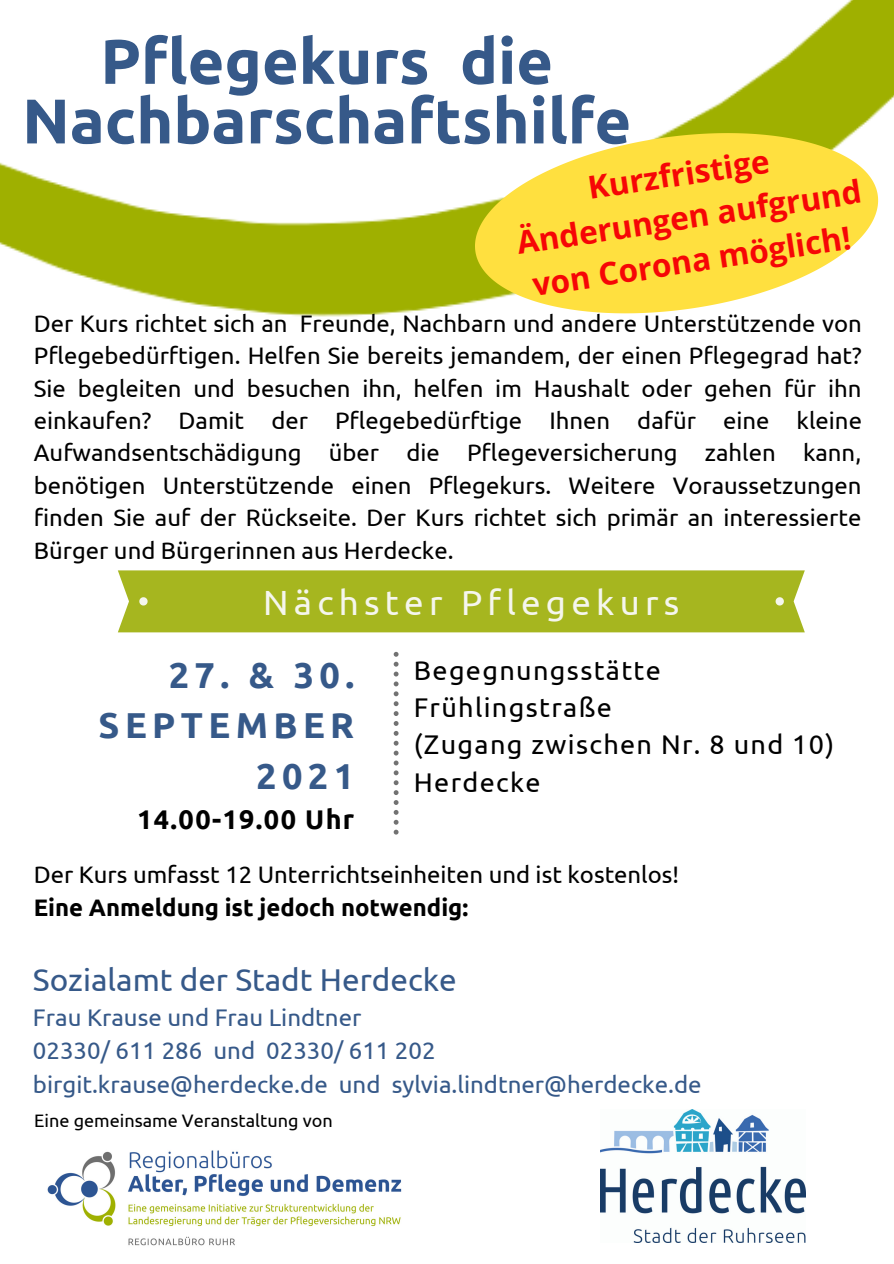
<style>
.page{position:relative;width:894px;height:1264px;background:#fff}
.page>*{position:absolute;margin:0;border:0;box-sizing:border-box;transform-origin:0 0}
.t1{font:700 63px/59.6px "Ubuntu";color:#365989;text-align:center}
.t2{font:700 36px/50.2px "Ubuntu";letter-spacing:.15em;color:#365989;text-align:right}
.t3{font:34.95px "Ubuntu";letter-spacing:.15em;color:#f5f6ed}
.t4{font:700 31.5px/44px "Open Sans";color:#f60606}
.t5{font:31.5px "Ubuntu";color:#365989}
.t6{font:27px "Ubuntu";letter-spacing:.05em;color:#000}
.t7{font:700 27px "Ubuntu";letter-spacing:.05em;color:#000}
.t8{font:24px "Ubuntu";color:#365989}
.t9{font:23.85px/32.4px "Ubuntu";color:#000;text-align:justify}
.t10{font:700 23.85px "Ubuntu";color:#000}
.t11{font:18px "Ubuntu";color:#000}
</style>
<div class="page">
<img style="left:0;top:0;width:893px;height:1243px">
<svg style="left:393px;top:652px;width:5px;height:182px"></svg>
<img style="left:13px;top:1053px;width:421px;height:193px">
<div style="left:118px;top:570px;width:686px;height:62px;background:#a6b61f"></div>
<img style="left:600px;top:1109px;width:205px;height:133px">
<svg style="left:463px;top:110px;width:426px;height:227px;fill:#ffe03f"></svg>
<p class="t1" style="left:22px;top:31px;width:610px">Pflegekurs die<br>Nachbarschaftshilfe</p>
<p class="t4" style="left:584px;top:166px;width:184px;rotate:-9deg">Kurzfristige</p>
<p class="t4" style="left:513px;top:222px;width:349px;rotate:-9deg">Änderungen aufgrund von Corona möglich!</p>
<p class="t9" style="left:34px;top:306px;width:829px">Der Kurs richtet sich an Freunde, Nachbarn und andere Unterstützende von Pflegebedürftigen. Helfen Sie bereits jemandem, der einen Pflegegrad hat?<br>Sie begleiten und besuchen ihn, helfen im Haushalt oder gehen für ihn einkaufen? Damit der Pflegebedürftige Ihnen dafür eine kleine Aufwandsentschädigung über die Pflegeversicherung zahlen kann, benötigen Unterstützende einen Pflegekurs. Weitere Voraussetzungen finden Sie auf der Rückseite. Der Kurs richtet sich primär an interessierte Bürger und Bürgerinnen aus Herdecke.</p>
<p class="t3" style="left:263px;top:582px;width:417px">Nächster Pflegekurs</p>
<p class="t2" style="left:99px;top:649px;width:257px">27. &amp; 30.<br>SEPTEMBER</p>
<p class="t2" style="left:256px;top:750px;width:100px">2021</p>
<p class="t7" style="left:137px;top:803px;width:218px">14.00-19.00 Uhr</p>
<p class="t6" style="left:413px;top:654px;width:248px">Begegnungsstätte</p>
<p class="t6" style="left:413px;top:691px;width:199px">Frühlingstraße</p>
<p class="t6" style="left:413px;top:729px;width:421px">(Zugang zwischen Nr. 8 und 10)</p>
<p class="t6" style="left:413px;top:766px;width:128px">Herdecke</p>
<p class="t9" style="left:34px;top:858px;width:646px">Der Kurs umfasst 12 Unterrichtseinheiten und ist kostenlos!</p>
<p class="t10" style="left:34px;top:893px;width:436px">Eine Anmeldung ist jedoch notwendig:</p>
<p class="t5" style="left:33px;top:961px;width:425px">Sozialamt der Stadt Herdecke</p>
<p class="t8" style="left:33px;top:1004px;width:330px">Frau Krause und Frau Lindtner</p>
<p class="t8" style="left:33px;top:1037px;width:404px">02330/ 611 286 und 02330/ 611 202</p>
<p class="t8" style="left:33px;top:1070px;width:670px">birgit.krause@herdecke.de und sylvia.lindtner@herdecke.de</p>
<p class="t11" style="left:34px;top:1109px;width:300px">Eine gemeinsame Veranstaltung von</p>
</div>
